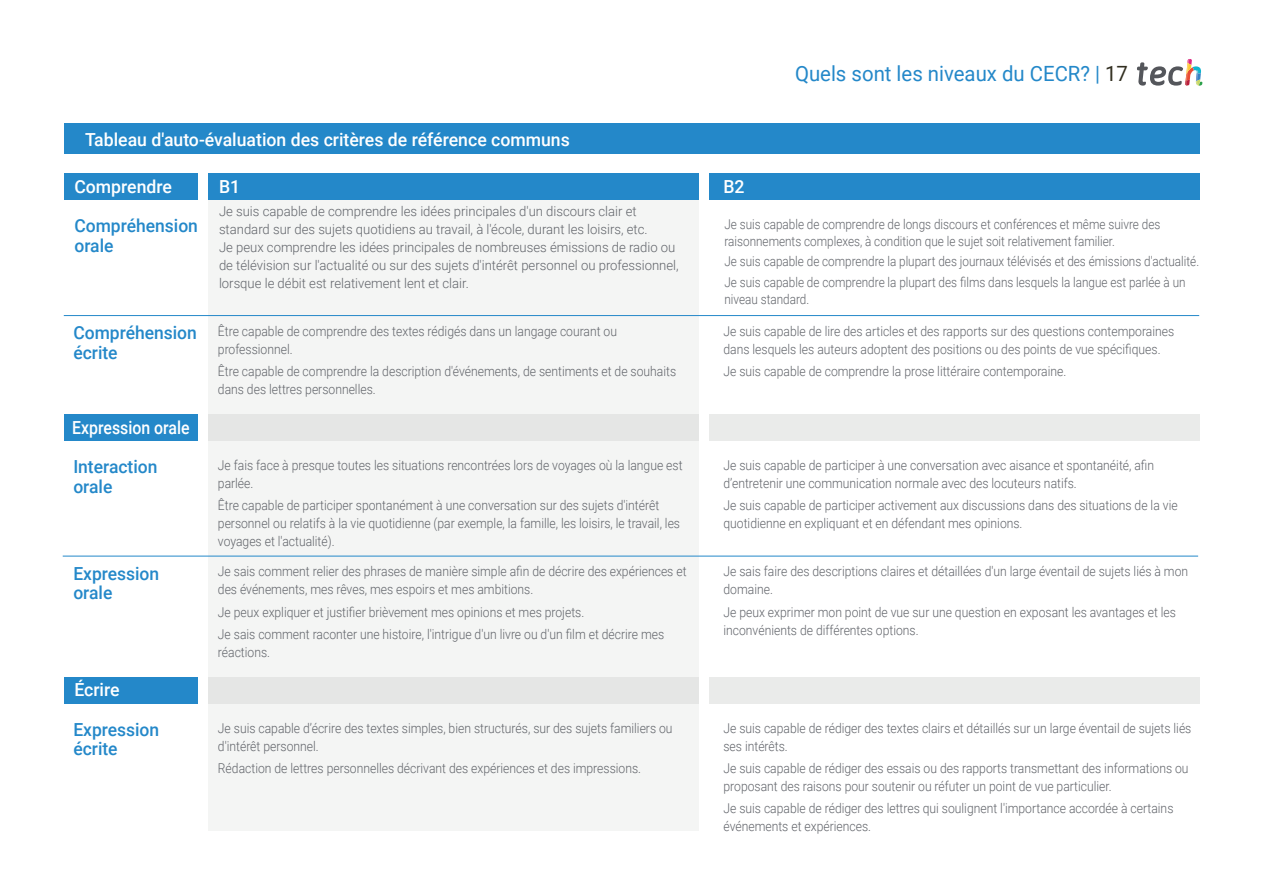
<style>
.page{position:relative;width:1263px;height:893px;background:#fff}
.page>*{position:absolute;margin:0;border:0;box-sizing:border-box;transform-origin:0 0}
.t1{font:21px "Roboto";color:#2488c9}
.t2{font:500 18px/19.5px "Roboto";color:#2488c9}
.t3{font:500 18px "Roboto";color:#fff}
.t4{font:500 18px "Roboto";color:#fff;scale:.88 1}
.t5{font:300 13.5px/18px "Roboto";color:#61646a;scale:.9 1}
.t6{font:300 13.5px/18px "Roboto";color:#61646a}
.t7{font:300 13.5px/16.5px "Roboto";color:#61646a;scale:.87 1}
.s1{color:#312e20}
</style>
<div class="page">
<div style="left:208px;top:173px;width:490px;height:658px;background:#f4f5f4"></div>
<div style="left:64px;top:173px;width:134px;height:27px;background:#2488c9"></div>
<div style="left:64px;top:414px;width:134px;height:27px;background:#2488c9"></div>
<div style="left:64px;top:677px;width:134px;height:26px;background:#2488c9"></div>
<div style="left:64px;top:124px;width:1135px;height:30px;background:#2488c9"></div>
<div style="left:208px;top:173px;width:490px;height:27px;background:#2488c9"></div>
<div style="left:208px;top:414px;width:490px;height:27px;background:#e5e6e5"></div>
<div style="left:709px;top:414px;width:490px;height:27px;background:#eaebea"></div>
<div style="left:208px;top:677px;width:490px;height:26px;background:#e5e6e5"></div>
<div style="left:709px;top:677px;width:490px;height:26px;background:#eaebea"></div>
<div style="left:709px;top:173px;width:490px;height:27px;background:#2488c9"></div>
<hr style="left:64px;top:315px;width:1135px;height:1px;background:#2488c9">
<hr style="left:63px;top:556px;width:1135px;height:1px;background:#2488c9">
<svg style="left:1137px;top:59px;width:65px;height:27px"></svg>
<h1 class="t1" style="left:795px;top:59px;width:334px">Quels sont les niveaux du CECR? | <span class="s1">17</span></h1>
<h2 class="t3" style="left:85px;top:126px;width:486px">Tableau d'auto-évaluation des critères de référence communs</h2>
<h2 class="t3" style="left:219px;top:174px;width:23px">B1</h2>
<h2 class="t3" style="left:723px;top:174px;width:23px">B2</h2>
<h2 class="t2" style="left:74px;top:216px;width:125px">Compréhension orale</h2>
<h2 class="t3" style="left:74px;top:174px;width:99px">Comprendre</h2>
<p class="t6" style="left:219px;top:202px;width:461px">Je suis capable de comprendre les idées principales d'un discours clair et standard sur des sujets quotidiens au travail, à l'école, durant les loisirs, etc.<br>Je peux comprendre les idées principales de nombreuses émissions de radio ou de télévision sur l'actualité ou sur des sujets d'intérêt personnel ou professionnel, lorsque le débit est relativement lent et clair.</p>
<p class="t7" style="left:724px;top:216px;width:502px">Je suis capable de comprendre de longs discours et conférences et même suivre des raisonnements complexes, à condition que le sujet soit relativement familier.</p>
<p class="t7" style="left:724px;top:251px;width:547px;line-height:20.7px">Je suis capable de comprendre la plupart des journaux télévisés et des émissions d'actualité.<br>Je suis capable de comprendre la plupart des films dans lesquels la langue est parlée à un</p>
<p class="t7" style="left:724px;top:290px;width:99px">niveau standard.</p>
<h2 class="t2" style="left:73px;top:322px;width:125px">Compréhension écrite</h2>
<h2 class="t4" style="left:72px;top:415px;width:135px">Expression orale</h2>
<h2 class="t2" style="left:73px;top:456px;width:86px">Interaction orale</h2>
<h2 class="t2" style="left:73px;top:563px;width:87px">Expression orale</h2>
<h2 class="t3" style="left:74px;top:677px;width:47px">Écrire</h2>
<h2 class="t2" style="left:73px;top:719px;width:87px">Expression écrite</h2>
<p class="t5" style="left:218px;top:321px;width:445px">Être capable de comprendre des textes rédigés dans un langage courant ou professionnel.</p>
<p class="t5" style="left:218px;top:362px;width:511px">Être capable de comprendre la description d'événements, de sentiments et de souhaits dans des lettres personnelles.</p>
<p class="t5" style="left:218px;top:456px;width:518px">Je fais face à presque toutes les situations rencontrées lors de voyages où la langue est parlée.</p>
<p class="t5" style="left:218px;top:496px;width:515px">Être capable de participer spontanément à une conversation sur des sujets d'intérêt personnel ou relatifs à la vie quotidienne (par exemple, la famille, les loisirs, le travail, les voyages et l'actualité).</p>
<p class="t5" style="left:218px;top:562px;width:522px">Je sais comment relier des phrases de manière simple afin de décrire des expériences et des événements, mes rêves, mes espoirs et mes ambitions.</p>
<p class="t5" style="left:218px;top:600px;width:497px;line-height:22.2px">Je peux expliquer et justifier brièvement mes opinions et mes projets.<br>Je sais comment raconter une histoire, l'intrigue d'un livre ou d'un film et décrire mes</p>
<p class="t5" style="left:218px;top:642px;width:59px">réactions.</p>
<p class="t5" style="left:218px;top:718px;width:507px">Je suis capable d’écrire des textes simples, bien structurés, sur des sujets familiers ou d'intérêt personnel.</p>
<p class="t5" style="left:218px;top:758px;width:472px">Rédaction de lettres personnelles décrivant des expériences et des impressions.</p>
<p class="t5" style="left:723px;top:321px;width:502px">Je suis capable de lire des articles et des rapports sur des questions contemporaines dans lesquels les auteurs adoptent des positions ou des points de vue spécifiques.</p>
<p class="t5" style="left:723px;top:362px;width:382px">Je suis capable de comprendre la prose littéraire contemporaine.</p>
<p class="t5" style="left:723px;top:456px;width:480px">Je suis capable de participer à une conversation avec aisance et spontanéité, afin d’entretenir une communication normale avec des locuteurs natifs.</p>
<p class="t5" style="left:723px;top:496px;width:506px">Je suis capable de participer activement aux discussions dans des situations de la vie quotidienne en expliquant et en défendant mes opinions.</p>
<p class="t5" style="left:723px;top:562px;width:518px">Je sais faire des descriptions claires et détaillées d'un large éventail de sujets liés à mon domaine.</p>
<p class="t5" style="left:723px;top:602px;width:504px">Je peux exprimer mon point de vue sur une question en exposant les avantages et les inconvénients de différentes options.</p>
<p class="t5" style="left:723px;top:718px;width:521px">Je suis capable de rédiger des textes clairs et détaillés sur un large éventail de sujets liés ses intérêts.</p>
<p class="t5" style="left:723px;top:758px;width:518px">Je suis capable de rédiger des essais ou des rapports transmettant des informations ou proposant des raisons pour soutenir ou réfuter un point de vue particulier.</p>
<p class="t5" style="left:723px;top:799px;width:501px">Je suis capable de rédiger des lettres qui soulignent l'importance accordée à certains événements et expériences.</p>
</div>
